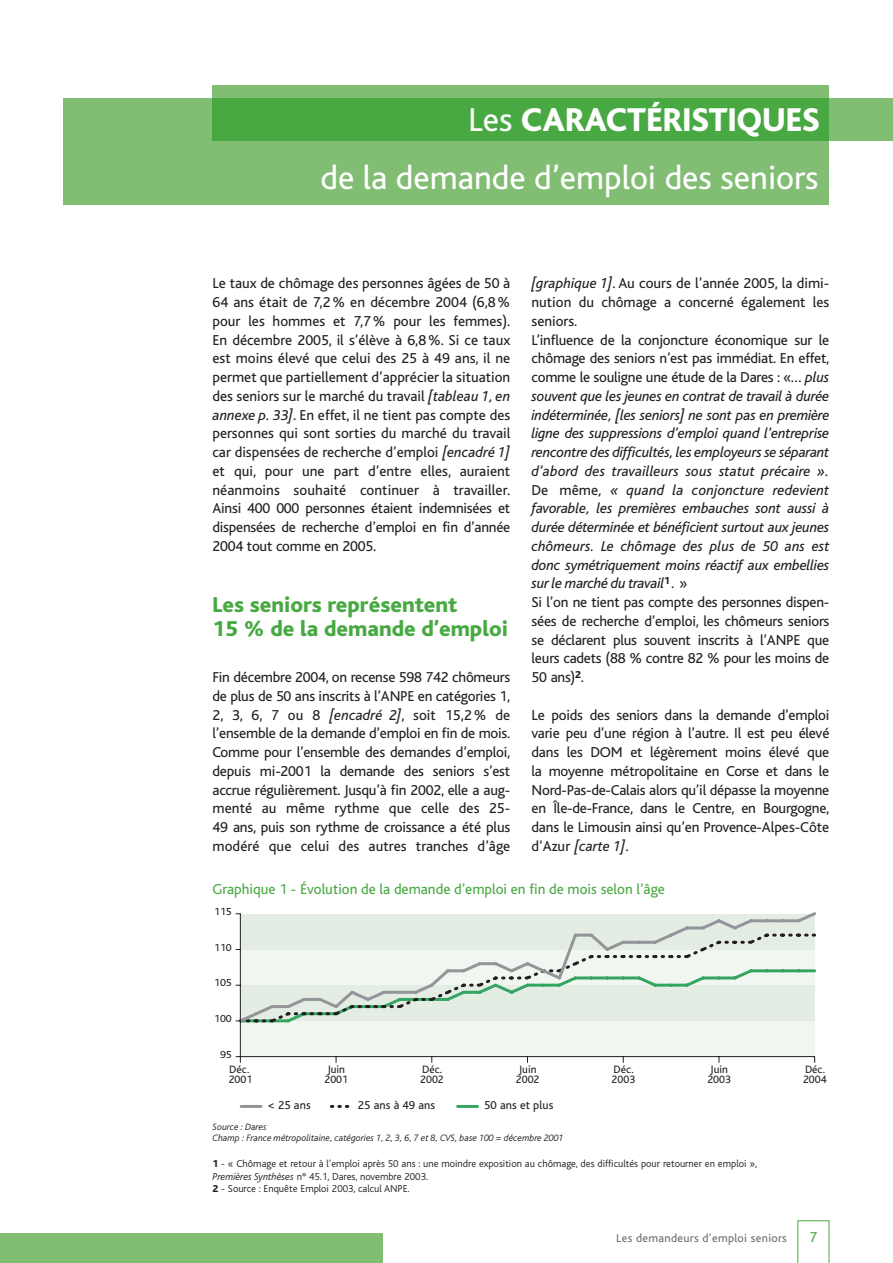
<style>
.page{position:relative;width:893px;height:1263px;background:#fff}
.page>*{position:absolute;margin:0;border:0;box-sizing:border-box;transform-origin:0 0}
.t1{font:34.5px "Bliss";color:#fff}
.t2{font:800 34.5px "Bliss";color:#fff}
.t3{font:800 22.5px/24px "Bliss";color:#48a942}
.t4{font:15px/18.8px "Bliss";letter-spacing:-.015em;color:#231f20;text-align:justify}
.t5{font:italic 15px/18.8px "Bliss";letter-spacing:-.015em;color:#231f20}
.t6{font:15px "Bliss";color:#48a942}
.t7{font:12px "Bliss";letter-spacing:.025em;color:#6d6e70}
.t8{font:12px "Bliss";letter-spacing:.01em;color:#231f20}
.t9{font:11.25px/10.5px "Bliss";color:#231f20}
.t10{font:10.65px "Bliss";letter-spacing:-.01em;color:#231f20;scale:1.05 1}
.t11{font:300 10.5px/12.8px "Bliss";color:#231f20}
.t12{font:italic 300 9.75px/11.2px "Bliss";color:#231f20}
.s1{font-weight:400}
.s2{font-style:normal}
.s3{font-style:italic}
.s4{font-weight:800}
</style>
<div class="page">
<div style="left:64px;top:98px;width:765px;height:106px;background:#81bd72"></div>
<div style="left:212px;top:85px;width:617px;height:55px;background:#81bd72"></div>
<div style="left:829px;top:98px;width:63px;height:42px;background:#81bd72"></div>
<div style="left:212px;top:98px;width:617px;height:42px;background:#48a942"></div>
<div style="left:0;top:1233px;width:382px;height:30px;background:#81bd72"></div>
<svg style="left:797px;top:1220px;width:32px;height:43px"></svg>
<div style="left:240px;top:1021px;width:574px;height:36px;background:#f1f6f1"></div>
<svg style="left:236px;top:912px;width:580px;height:55px"></svg>
<hr style="left:240px;top:1056px;width:575px;height:1px;background:#231f20">
<svg style="left:236px;top:1056px;width:5px;height:7px"></svg>
<svg style="left:236px;top:967px;width:580px;height:58px"></svg>
<hr style="left:240px;top:914px;width:1px;height:143px;background:#231f20">
<hr style="left:241px;top:1105px;width:20px;height:3px;background:#939598">
<svg style="left:331px;top:1105px;width:19px;height:3px"></svg>
<hr style="left:457px;top:1105px;width:20px;height:3px;background:#36a562">
<h1 class="t2" style="left:468px;top:107px;width:353px"><span class="s1">Les</span> CARACTÉRISTIQUES</h1>
<h1 class="t1" style="left:320px;top:165px;width:499px">de la demande d’emploi des seniors</h1>
<p class="t5" style="left:531px;top:276px;width:299px">[graphique 1]<span class="s2">. Au cours de l’année 2005, la dimi&shy;nution du chômage a concerné également les seniors.<br>L’influence de la conjoncture économique sur le chômage des seniors n’est pas immédiat. En effet, comme le souligne une étude de la Dares : «</span>… plus souvent que les jeunes en contrat de travail à durée indéterminée, [les seniors] ne sont pas en première ligne des suppressions d’emploi quand l’entreprise rencontre des difficultés, les employeurs se séparant d’abord des travailleurs sous statut précaire ».<br><span class="s2">De même</span>, « quand la conjoncture redevient favorable, les premières embauches sont aussi à durée déterminée et bénéficient surtout aux jeunes chômeurs. Le chômage des plus de 50 ans est donc symétriquement moins réactif aux embellies sur le marché du travail<sup>1</sup> . <span class="s2">»<br>Si l’on ne tient pas compte des personnes dispen&shy;sées de recherche d’emploi, les chômeurs seniors se déclarent plus souvent inscrits à l’ANPE que leurs cadets (88 % contre 82 % pour les moins de 50 ans)</span><sup>2</sup><span class="s2">.</span></p>
<p class="t4" style="left:531px;top:707px;width:299px">Le poids des seniors dans la demande d’emploi varie peu d’une région à l’autre. Il est peu élevé dans les DOM et légèrement moins élevé que la moyenne métropolitaine en Corse et dans le Nord-Pas-de-Calais alors qu’il dépasse la moyenne en Île-de-France, dans le Centre, en Bourgogne, dans le Limousin ainsi qu’en Provence-Alpes-Côte d’Azur <span class="s3">[carte 1]</span>.</p>
<p class="t6" style="left:212px;top:883px;width:454px">Graphique 1 - Évolution de la demande d’emploi en fin de mois selon l’âge</p>
<p class="t4" style="left:212px;top:276px;width:299px">Le taux de chômage des personnes âgées de 50 à 64 ans était de 7,2 % en décembre 2004 (6,8 % pour les hommes et 7,7 % pour les femmes).<br>En décembre 2005, il s’élève à 6,8 %. Si ce taux est moins élevé que celui des 25 à 49 ans, il ne permet que partiellement d’apprécier la situation des seniors sur le marché du travail <span class="s3">[tableau 1, en annexe p. 33]</span>. En effet, il ne tient pas compte des personnes qui sont sorties du marché du travail car dispensées de recherche d’emploi <span class="s3">[encadré 1] </span>et qui, pour une part d’entre elles, auraient néanmoins souhaité continuer à travailler.<br>Ainsi 400 000 personnes étaient indemnisées et dispensées de recherche d’emploi en fin d’année 2004 tout comme en 2005.</p>
<h2 class="t3" style="left:212px;top:595px;width:297px">Les seniors représentent<br>15 % de la demande d’emploi</h2>
<p class="t4" style="left:212px;top:669px;width:299px">Fin décembre 2004, on recense 598 742 chômeurs de plus de 50 ans inscrits à l’ANPE en catégories 1, 2, 3, 6, 7 ou 8 <span class="s3">[encadré 2]</span>, soit 15,2 % de l’ensemble de la demande d’emploi en fin de mois.<br>Comme pour l’ensemble des demandes d’emploi, depuis mi-2001 la demande des seniors s’est accrue régulièrement. Jusqu’à fin 2002, elle a aug&shy;menté au même rythme que celle des 25- 49 ans, puis son rythme de croissance a été plus modéré que celui des autres tranches d’âge</p>
<p class="t10" style="left:214px;top:907px;width:18px">115</p>
<p class="t10" style="left:214px;top:943px;width:18px">110</p>
<p class="t10" style="left:214px;top:979px;width:18px">105</p>
<p class="t10" style="left:214px;top:1015px;width:18px">100</p>
<p class="t10" style="left:220px;top:1050px;width:13px">95</p>
<p class="t9" style="left:229px;top:1065px;width:25px">Déc.<br>2001</p>
<p class="t9" style="left:324px;top:1065px;width:25px">Juin<br>2001</p>
<p class="t9" style="left:420px;top:1065px;width:25px">Déc.<br>2002</p>
<p class="t9" style="left:516px;top:1065px;width:25px">Juin<br>2002</p>
<p class="t9" style="left:611px;top:1065px;width:25px">Déc.<br>2003</p>
<p class="t9" style="left:707px;top:1065px;width:25px">Juin<br>2003</p>
<p class="t9" style="left:803px;top:1065px;width:25px">Déc.<br>2004</p>
<p class="t8" style="left:268px;top:1100px;width:45px">&lt; 25 ans</p>
<p class="t8" style="left:358px;top:1100px;width:79px">25 ans à 49 ans</p>
<p class="t8" style="left:484px;top:1100px;width:71px">50 ans et plus</p>
<p class="t12" style="left:212px;top:1122px;width:352px">Source : Dares<br>Champ : France métropolitaine, catégories 1, 2, 3, 6, 7 et 8, CVS, base 100 = décembre 2001</p>
<p class="t11" style="left:212px;top:1158px;width:546px"><span class="s4">1</span> - « Chômage et retour à l’emploi après 50 ans : une moindre exposition au chômage, des difficultés pour retourner en emploi »,<br><span class="s3">Premières Synthèses</span> n° 45.1, Dares, novembre 2003.<br><span class="s4">2</span> - Source : Enquête Emploi 2003, calcul ANPE.</p>
<p class="t7" style="left:616px;top:1234px;width:172px">Les demandeurs d’emploi seniors</p>
<p class="t6" style="left:809px;top:1232px;width:9px">7</p>
</div>
